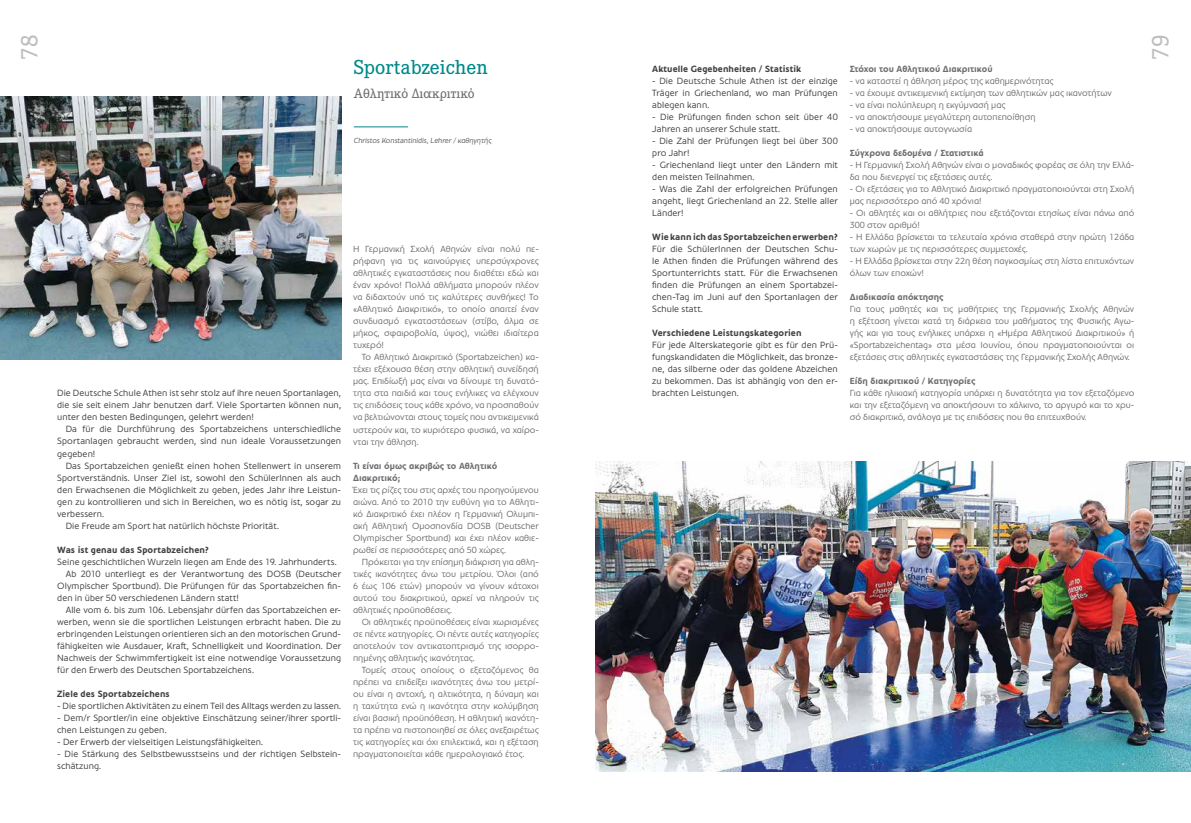
<style>
.page{position:relative;width:1191px;height:823px;background:#fff}
.page>*{position:absolute;margin:0;border:0;box-sizing:border-box;transform-origin:0 0}
.t1{font:23px "Cordale";color:#bcbec0}
.t2{font:500 21px "Corporate E Pro";color:#00888b}
.t3{font:500 14px "Corporate E Pro";color:#6d6e71}
.t4{font:9.8px/12px "PF Brummell";letter-spacing:.01em;color:#414042;text-align:justify}
.t5{font:700 9.8px "PF Brummell";letter-spacing:.01em;color:#414042}
.t6{font:9.6px/12px "PF Brummell";color:#6d6e71;text-align:justify}
.t7{font:700 9.6px/12px "PF Brummell";color:#6d6e71}
.t8{font:italic 8px "PF Brummell";color:#58595b}
</style>
<div class="page">
<hr style="left:354px;top:126px;width:54px;height:1px;background:#00888b">
<img style="left:595px;top:461px;width:596px;height:310px">
<img style="left:0;top:96px;width:341px;height:263px">
<h1 class="t1" style="left:16px;top:59px;width:26px;rotate:-90deg">78</h1>
<h1 class="t1" style="left:1147px;top:59px;width:26px;rotate:-90deg">79</h1>
<h2 class="t2" style="left:354px;top:52px;width:135px">Sportabzeichen</h2>
<h3 class="t3" style="left:354px;top:84px;width:122px">Αθλητικό Διακριτικό</h3>
<p class="t7" style="left:850px;top:63px;width:144px">Στόχοι του Αθλητικού Διακριτικού</p>
<p class="t6" style="left:850px;top:75px;width:205px">- να καταστεί η άθληση μέρος της καθημερινότητας</p>
<p class="t6" style="left:850px;top:87px;width:264px">- να έχουμε αντικειμενική εκτίμηση των αθλητικών μας ικανοτήτων</p>
<p class="t6" style="left:850px;top:99px;width:157px">- να είναι πολύπλευρη η εκγύμνασή μας</p>
<p class="t6" style="left:850px;top:111px;width:187px">- να αποκτήσουμε μεγαλύτερη αυτοπεποίθηση</p>
<p class="t6" style="left:850px;top:123px;width:124px">- να αποκτήσουμε αυτογνωσία</p>
<p class="t7" style="left:850px;top:147px;width:135px">Σύγχρονα δεδομένα / Στατιστικά</p>
<p class="t6" style="left:850px;top:159px;width:286px">- Η Γερμανική Σχολή Αθηνών είναι ο μοναδικός φορέας σε όλη την Ελλά&shy;δα που διενεργεί τις εξετάσεις αυτές.</p>
<p class="t6" style="left:850px;top:183px;width:286px">- Οι εξετάσεις για το Αθλητικό Διακριτικό πραγματοποιούνται στη Σχολή μας περισσότερο από 40 χρόνια!</p>
<p class="t6" style="left:850px;top:207px;width:286px">- Οι αθλητές και οι αθλήτριες που εξετάζονται ετησίως είναι πάνω από<br>300 στον αριθμό!</p>
<p class="t6" style="left:850px;top:231px;width:286px">- Η Ελλάδα βρίσκεται τα τελευταία χρόνια σταθερά στην πρώτη 12άδα των χωρών με τις περισσότερες συμμετοχές.</p>
<p class="t6" style="left:850px;top:255px;width:286px">- Η Ελλάδα βρίσκεται στην 22η θέση παγκοσμίως στη λίστα επιτυχόντων όλων των εποχών!</p>
<p class="t7" style="left:850px;top:291px;width:95px">Διαδικασία απόκτησης</p>
<p class="t6" style="left:850px;top:303px;width:286px">Για τους μαθητές και τις μαθήτριες της Γερμανικής Σχολής Αθηνών η εξέταση γίνεται κατά τη διάρκεια του μαθήματος της Φυσικής Αγω&shy;γής και για τους ενήλικες υπάρχει η «Ημέρα Αθλητικού Διακριτικού» ή «Sportabzeichentag» στα μέσα Ιουνίου, όπου πραγματοποιούνται οι εξετάσεις στις αθλητικές εγκαταστάσεις της Γερμανικής Σχολής Αθηνών.</p>
<p class="t7" style="left:850px;top:375px;width:127px">Είδη διακριτικού / Κατηγορίες</p>
<p class="t6" style="left:850px;top:387px;width:286px">Για κάθε ηλικιακή κατηγορία υπάρχει η δυνατότητα για τον εξεταζόμενο και την εξεταζόμενη να αποκτήσουνι το χάλκινο, το αργυρό και το χρυ&shy;σό διακριτικό, ανάλογα με τις επιδόσεις που θα επιτευχθούν.</p>
<p class="t5" style="left:652px;top:63px;width:151px">Aktuelle Gegebenheiten / Statistik</p>
<p class="t4" style="left:652px;top:75px;width:187px">- Die Deutsche Schule Athen ist der einzige Träger in Griechenland, wo man Prüfungen ablegen kann.</p>
<p class="t4" style="left:652px;top:111px;width:187px">- Die Prüfungen finden schon seit über 40<br>Jahren an unserer Schule statt.</p>
<p class="t4" style="left:652px;top:135px;width:187px">- Die Zahl der Prüfungen liegt bei über 300 pro Jahr!</p>
<p class="t4" style="left:652px;top:159px;width:187px">- Griechenland liegt unter den Ländern mit den meisten Teilnahmen.</p>
<p class="t4" style="left:652px;top:183px;width:187px">- Was die Zahl der erfolgreichen Prüfungen angeht, liegt Griechenland an 22. Stelle aller Länder!</p>
<p class="t5" style="left:652px;top:231px;width:187px">Wie kann ich das Sportabzeichen erwerben?</p>
<p class="t4" style="left:652px;top:243px;width:187px">Für die SchülerInnen der Deutschen Schu&shy;le Athen finden die Prüfungen während des Sportunterrichts statt. Für die Erwachsenen finden die Prüfungen an einem Sportabzei&shy;chen-Tag im Juni auf den Sportanlagen der Schule statt.</p>
<p class="t5" style="left:652px;top:327px;width:151px">Verschiedene Leistungskategorien</p>
<p class="t4" style="left:652px;top:339px;width:187px">Für jede Alterskategorie gibt es für den Prü&shy;fungskandidaten die Möglichkeit, das bronze&shy;ne, das silberne oder das goldene Abzeichen zu bekommen. Das ist abhängig von den er&shy;brachten Leistungen.</p>
<p class="t8" style="left:354px;top:136px;width:139px">Christos Konstantinidis, Lehrer / καθηγητής</p>
<p class="t6" style="left:353px;top:243px;width:187px">Η Γερμανική Σχολή Αθηνών είναι πολύ πε&shy;ρήφανη για τις καινούργιες υπερσύγχρονες αθλητικές εγκαταστάσεις που διαθέτει εδώ και έναν χρόνο! Πολλά αθλήματα μπορούν πλέον να διδαχτούν υπό τις καλύτερες συνθήκες! Το «Αθλητικό Διακριτικό», το οποίο απαιτεί έναν συνδυασμό εγκαταστάσεων (στίβο, άλμα σε μήκος, σφαιροβολία, ύψος), νιώθει ιδιαίτερα τυχερό!</p>
<p class="t6" style="left:353px;top:351px;width:187px;text-indent:9px">Το Αθλητικό Διακριτικό (Sportabzeichen) κα&shy;τέχει εξέχουσα θέση στην αθλητική συνείδησή μας. Επιδίωξή μας είναι να δίνουμε τη δυνατό&shy;τητα στα παιδιά και τους ενήλικες να ελέγχουν τις επιδόσεις τους κάθε χρόνο, να προσπαθούν να βελτιώνονται στους τομείς που αντικειμενικά υστερούν και, το κυριότερο φυσικά, να χαίρο&shy;νται την άθληση.</p>
<p class="t7" style="left:353px;top:459px;width:146px">Τι είναι όμως ακριβώς το Αθλητικό<br>Διακριτικό;</p>
<p class="t6" style="left:353px;top:483px;width:187px">Έχει τις ρίζες του στις αρχές του προηγούμενου αιώνα. Από το 2010 την ευθύνη για το Αθλητι&shy;κό Διακριτικό έχει πλέον η Γερμανική Ολυμπι&shy;ακή Αθλητική Ομοσπονδία DOSB (Deutscher Olympischer Sportbund) και έχει πλέον καθιε&shy;ρωθεί σε περισσότερες από 50 χώρες.</p>
<p class="t6" style="left:353px;top:555px;width:187px;text-indent:9px">Πρόκειται για την επίσημη διάκριση για αθλη&shy;τικές ικανότητες άνω του μετρίου. Όλοι (από 6 έως 106 ετών) μπορούν να γίνουν κάτοχοι αυτού του διακριτικού, αρκεί να πληρούν τις αθλητικές προϋποθέσεις.</p>
<p class="t6" style="left:353px;top:615px;width:187px;text-indent:9px">Οι αθλητικές προϋποθέσεις είναι χωρισμένες σε πέντε κατηγορίες. Οι πέντε αυτές κατηγορίες αποτελούν τον αντικατοπτρισμό της ισορρο&shy;πημένης αθλητικής ικανότητας.</p>
<p class="t6" style="left:353px;top:663px;width:187px;text-indent:9px">Τομείς στους οποίους ο εξεταζόμενος θα πρέπει να επιδείξει ικανότητες άνω του μετρί&shy;ου είναι η αντοχή, η αλτικότητα, η δύναμη και η ταχύτητα ενώ η ικανότητα στην κολύμβηση είναι βασική προϋπόθεση. Η αθλητική ικανότη&shy;τα πρέπει να πιστοποιηθεί σε όλες ανεξαιρέτως τις κατηγορίες και όχι επιλεκτικά, και η εξέταση πραγματοποιείται κάθε ημερολογιακό έτος.</p>
<p class="t4" style="left:57px;top:387px;width:285px">Die Deutsche Schule Athen ist sehr stolz auf ihre neuen Sportanlagen, die sie seit einem Jahr benutzen darf. Viele Sportarten können nun, unter den besten Bedingungen, gelehrt werden!</p>
<p class="t4" style="left:57px;top:423px;width:285px;text-indent:9px">Da für die Durchführung des Sportabzeichens unterschiedliche Sportanlagen gebraucht werden, sind nun ideale Voraussetzungen gegeben!</p>
<p class="t4" style="left:66px;top:459px;width:277px">Das Sportabzeichen genießt einen hohen Stellenwert in unserem</p>
<p class="t4" style="left:57px;top:471px;width:285px">Sportverständnis. Unser Ziel ist, sowohl den SchülerInnen als auch</p>
<p class="t4" style="left:57px;top:483px;width:285px">den Erwachsenen die Möglichkeit zu geben, jedes Jahr ihre Leistun-</p>
<p class="t4" style="left:57px;top:495px;width:285px">gen zu kontrollieren und sich in Bereichen, wo es nötig ist, sogar zu</p>
<p class="t4" style="left:57px;top:507px;width:48px">verbessern.</p>
<p class="t4" style="left:66px;top:519px;width:215px">Die Freude am Sport hat natürlich höchste Priorität.</p>
<p class="t5" style="left:57px;top:543px;width:153px">Was ist genau das Sportabzeichen?</p>
<p class="t4" style="left:57px;top:555px;width:281px">Seine geschichtlichen Wurzeln liegen am Ende des 19. Jahrhunderts.</p>
<p class="t4" style="left:66px;top:567px;width:277px">Ab 2010 unterliegt es der Verantwortung des DOSB (Deutscher</p>
<p class="t4" style="left:57px;top:579px;width:285px">Olympischer Sportbund). Die Prüfungen für das Sportabzeichen fin-</p>
<p class="t4" style="left:57px;top:591px;width:183px">den in über 50 verschiedenen Ländern statt!</p>
<p class="t4" style="left:66px;top:603px;width:277px">Alle vom 6. bis zum 106. Lebensjahr dürfen das Sportabzeichen er-</p>
<p class="t4" style="left:57px;top:615px;width:285px">werben, wenn sie die sportlichen Leistungen erbracht haben. Die zu</p>
<p class="t4" style="left:57px;top:627px;width:285px">erbringenden Leistungen orientieren sich an den motorischen Grund-</p>
<p class="t4" style="left:57px;top:639px;width:285px">fähigkeiten wie Ausdauer, Kraft, Schnelligkeit und Koordination. Der</p>
<p class="t4" style="left:57px;top:651px;width:285px">Nachweis der Schwimmfertigkeit ist eine notwendige Voraussetzung</p>
<p class="t4" style="left:57px;top:663px;width:198px">für den Erwerb des Deutschen Sportabzeichens.</p>
<p class="t5" style="left:57px;top:687px;width:114px">Ziele des Sportabzeichens</p>
<p class="t4" style="left:57px;top:699px;width:285px">- Die sportlichen Aktivitäten zu einem Teil des Alltags werden zu lassen.</p>
<p class="t4" style="left:57px;top:711px;width:285px">- Dem/r Sportler/in eine objektive Einschätzung seiner/ihrer sportli&shy;chen Leistungen zu geben.</p>
<p class="t4" style="left:57px;top:735px;width:207px">- Der Erwerb der vielseitigen Leistungsfähigkeiten.</p>
<p class="t4" style="left:57px;top:747px;width:285px">- Die Stärkung des Selbstbewusstseins und der richtigen Selbstein&shy;schätzung.</p>
</div>
